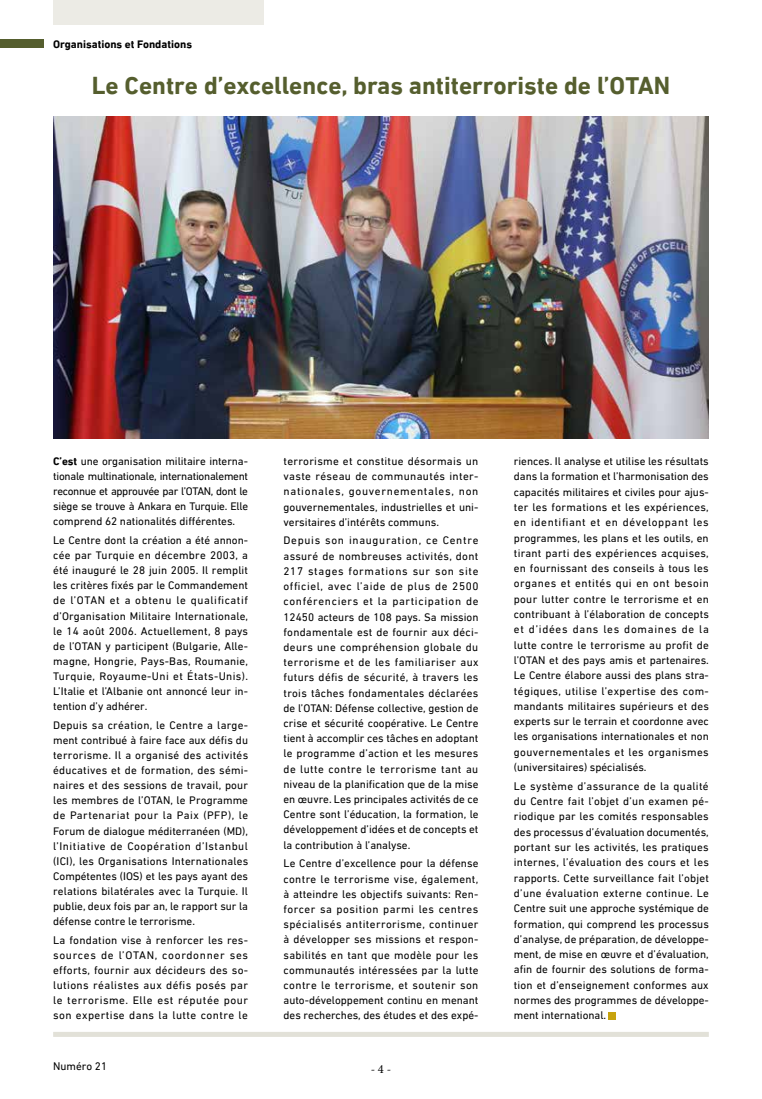
<style>
.page{position:relative;width:762px;height:1099px;background:#fff}
.page>*{position:absolute;margin:0;border:0;box-sizing:border-box;transform-origin:0 0}
.t1{font:700 25px "DIN Next LT Arabic";color:#555e2e}
.t2{font:12.5px "Minion Pro";color:#000}
.t3{font:11.25px/15.2px "DIN Next LT Arabic";color:#000;text-align:justify}
.t4{font:700 11.25px "DIN Next LT Arabic";color:#000}
.s1{font-weight:700}
</style>
<div class="page">
<div style="left:609px;top:1012px;width:7px;height:7px;background:#c7a30e"></div>
<img style="left:53px;top:117px;width:656px;height:322px">
<div style="left:53px;top:0;width:210px;height:25px;background:#ecebe5"></div>
<div style="left:53px;top:1031px;width:656px;height:5px;background:#e2e1d8"></div>
<div style="left:0;top:40px;width:43px;height:8px;background:#555e2e"></div>
<p class="t4" style="left:53px;top:37px;width:140px">Organisations et Fondations</p>
<h1 class="t1" style="left:92px;top:71px;width:580px">Le Centre d’excellence, bras antiterroriste de l’OTAN</h1>
<p class="t3" style="left:53px;top:453px;width:197px"><span class="s1">C’est</span> une organisation militaire interna&shy;tionale multinationale, internationalement reconnue et approuvée par l’OTAN, dont le siège se trouve à Ankara en Turquie. Elle comprend 62 nationalités différentes.</p>
<p class="t3" style="left:53px;top:532px;width:197px">Le Centre dont la création a été annon&shy;cée par Turquie en décembre 2003, a été inauguré le 28 juin 2005. Il remplit les critères fixés par le Commandement de l’OTAN et a obtenu le qualificatif d’Organisation Militaire Internationale, le 14 août 2006. Actuellement, 8 pays de l’OTAN y participent (Bulgarie, Alle&shy;magne, Hongrie, Pays-Bas, Roumanie, Turquie, Royaume-Uni et États-Unis).<br>L’Italie et l’Albanie ont annoncé leur in&shy;tention d’y adhérer.</p>
<p class="t3" style="left:53px;top:717px;width:197px">Depuis sa création, le Centre a large&shy;ment contribué à faire face aux défis du terrorisme. Il a organisé des activités éducatives et de formation, des sémi&shy;naires et des sessions de travail, pour les membres de l’OTAN, le Programme de Partenariat pour la Paix (PFP), le Forum de dialogue méditerranéen (MD), l’Initiative de Coopération d’Istanbul (ICI), les Organisations Internationales Compétentes (IOS) et les pays ayant des relations bilatérales avec la Turquie. Il publie, deux fois par an, le rapport sur la défense contre le terrorisme.</p>
<p class="t3" style="left:53px;top:932px;width:196px">La fondation vise à renforcer les res&shy;sources de l’OTAN, coordonner ses efforts, fournir aux décideurs des so&shy;lutions réalistes aux défis posés par le terrorisme. Elle est réputée pour son expertise dans la lutte contre le</p>
<p class="t3" style="left:283px;top:453px;width:196px">terrorisme et constitue désormais un vaste réseau de communautés inter&shy;nationales, gouvernementales, non gouvernementales, industrielles et uni&shy;versitaires d’intérêts communs.</p>
<p class="t3" style="left:283px;top:533px;width:197px">Depuis son inauguration, ce Centre assuré de nombreuses activités, dont 217 stages formations sur son site officiel, avec l’aide de plus de 2500 conférenciers et la participation de 12450 acteurs de 108 pays. Sa mission fondamentale est de fournir aux déci&shy;deurs une compréhension globale du terrorisme et de les familiariser aux futurs défis de sécurité, à travers les trois tâches fondamentales déclarées de l’OTAN: Défense collective, gestion de crise et sécurité coopérative. Le Centre tient à accomplir ces tâches en adoptant le programme d’action et les mesures de lutte contre le terrorisme tant au niveau de la planification que de la mise en œuvre. Les principales activités de ce Centre sont l’éducation, la formation, le développement d’idées et de concepts et la contribution à l’analyse.</p>
<p class="t3" style="left:283px;top:855px;width:197px">Le Centre d’excellence pour la défense contre le terrorisme vise, également, à atteindre les objectifs suivants: Ren&shy;forcer sa position parmi les centres spécialisés antiterrorisme, continuer à développer ses missions et respon&shy;sabilités en tant que modèle pour les communautés intéressées par la lutte contre le terrorisme, et soutenir son auto-développement continu en menant des recherches, des études et des expé-</p>
<p class="t3" style="left:53px;top:1058px;width:55px">Numéro 21</p>
<p class="t2" style="left:371px;top:1060px;width:22px">- 4 -</p>
<p class="t3" style="left:514px;top:453px;width:197px">riences. Il analyse et utilise les résultats dans la formation et l’harmonisation des capacités militaires et civiles pour ajus&shy;ter les formations et les expériences, en identifiant et en développant les programmes, les plans et les outils, en tirant parti des expériences acquises, en fournissant des conseils à tous les organes et entités qui en ont besoin pour lutter contre le terrorisme et en contribuant à l’élaboration de concepts et d’idées dans les domaines de la lutte contre le terrorisme au profit de l’OTAN et des pays amis et partenaires.<br>Le Centre élabore aussi des plans stra&shy;tégiques, utilise l’expertise des com&shy;mandants militaires supérieurs et des experts sur le terrain et coordonne avec les organisations internationales et non gouvernementales et les organismes (universitaires) spécialisés.</p>
<p class="t3" style="left:514px;top:778px;width:196px">Le système d’assurance de la qualité du Centre fait l’objet d’un examen pé&shy;riodique par les comités responsables des processus d’évaluation documentés, portant sur les activités, les pratiques internes, l’évaluation des cours et les rapports. Cette surveillance fait l’objet d’une évaluation externe continue. Le Centre suit une approche systémique de formation, qui comprend les processus d’analyse, de préparation, de développe&shy;ment, de mise en œuvre et d’évaluation, afin de fournir des solutions de forma&shy;tion et d’enseignement conformes aux normes des programmes de développe&shy;ment international.</p>
</div>
